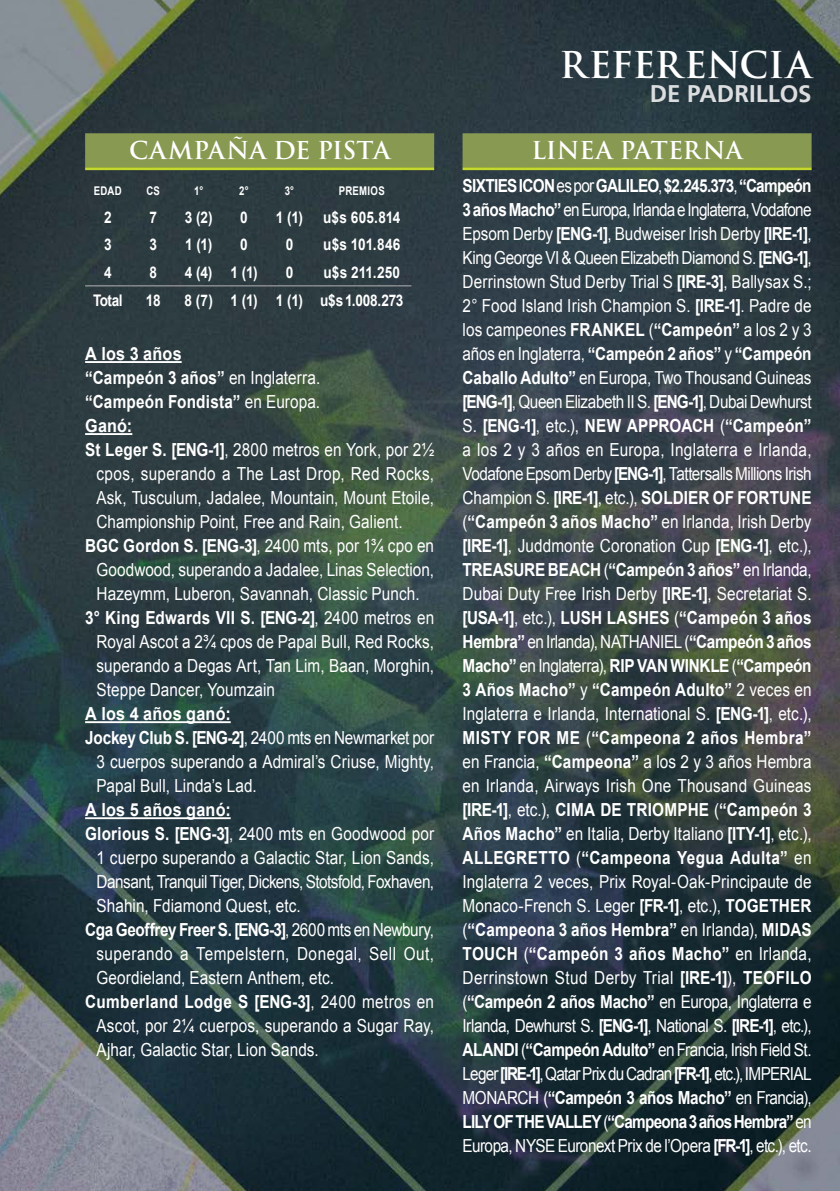
<style>
.page{position:relative;width:840px;height:1191px;background:#fff}
.page>*{position:absolute;margin:0;border:0;box-sizing:border-box;transform-origin:0 0}
.Gan-Page_Title{font:700 36px "Trajan Pro";letter-spacing:-.01em;color:#fff}
.PAD-H1{font:700 24px "Trajan Pro";color:#fff}
.Gan-Page_Title-2{font:700 24px "Frutiger";color:#dcddde}
.PAD-Normal{font:18px/24px "Arial";letter-spacing:-.035em;color:#fff;text-align:justify;scale:.85 1}
.PAD-L1{font:18px/24px "Arial";letter-spacing:.005em;color:#fff;text-align:justify;scale:.85 1}
.PAD-L1-2{font:700 18px "Arial";letter-spacing:.01em;color:#fff;scale:.85 1}
.PAD-H2{font:700 18px "Arial";letter-spacing:.015em;color:#fff;scale:.9 1}
.PAD-Campana{font:700 16px "Arial";letter-spacing:-.015em;color:#fff;scale:.85 1}
.PAD-Campana_Header{font:700 12px "Arial";letter-spacing:.025em;color:#fff;scale:.8 1}
.s1{font-weight:400}
.s2{font-weight:700}
</style>
<div class="page">
<img style="left:0;top:0;width:839px;height:1191px">
<div style="left:85px;top:133px;width:349px;height:34px;background:#889951"></div>
<hr style="left:85px;top:167px;width:349px;height:3px;background:#c4d82e">
<hr style="left:85px;top:361px;width:96px;height:2px;background:#fff">
<hr style="left:85px;top:433px;width:47px;height:2px;background:#fff">
<hr style="left:85px;top:721px;width:145px;height:2px;background:#fff">
<hr style="left:85px;top:817px;width:145px;height:2px;background:#fff">
<hr style="left:85px;top:285px;width:45px;height:1px;background:#b4b3b5">
<hr style="left:130px;top:285px;width:46px;height:1px;background:#b4b3b5">
<hr style="left:176px;top:285px;width:45px;height:1px;background:#b4b3b5">
<hr style="left:221px;top:285px;width:45px;height:1px;background:#b4b3b5">
<hr style="left:266px;top:285px;width:46px;height:1px;background:#b4b3b5">
<hr style="left:312px;top:285px;width:99px;height:1px;background:#b4b3b5">
<div style="left:462px;top:133px;width:349px;height:34px;background:#889951"></div>
<hr style="left:462px;top:167px;width:349px;height:3px;background:#c4d82e">
<p class="PAD-H1" style="left:129px;top:135px;width:263px">CAMPAÑA DE PISTA</p>
<p class="PAD-Campana_Header" style="left:94px;top:183px;width:36px">EDAD</p>
<p class="PAD-Campana_Header" style="left:146px;top:183px;width:18px">CS</p>
<p class="PAD-Campana_Header" style="left:194px;top:183px;width:13px">1°</p>
<p class="PAD-Campana_Header" style="left:239px;top:183px;width:13px">2°</p>
<p class="PAD-Campana_Header" style="left:284px;top:183px;width:13px">3°</p>
<p class="PAD-Campana_Header" style="left:339px;top:183px;width:59px">PREMIOS</p>
<p class="PAD-Campana" style="left:104px;top:206px;width:10px">2</p>
<p class="PAD-Campana" style="left:149px;top:206px;width:10px">7</p>
<p class="PAD-Campana" style="left:185px;top:206px;width:34px">3 (2)</p>
<p class="PAD-Campana" style="left:240px;top:206px;width:10px">0</p>
<p class="PAD-Campana" style="left:276px;top:206px;width:33px">1 (1)</p>
<p class="PAD-Campana" style="left:323px;top:206px;width:93px">u$s 605.814</p>
<p class="PAD-Campana" style="left:104px;top:234px;width:10px">3</p>
<p class="PAD-Campana" style="left:149px;top:234px;width:10px">3</p>
<p class="PAD-Campana" style="left:185px;top:234px;width:33px">1 (1)</p>
<p class="PAD-Campana" style="left:240px;top:234px;width:10px">0</p>
<p class="PAD-Campana" style="left:285px;top:234px;width:10px">0</p>
<p class="PAD-Campana" style="left:323px;top:234px;width:92px">u$s 101.846</p>
<p class="PAD-Campana" style="left:104px;top:261px;width:10px">4</p>
<p class="PAD-Campana" style="left:149px;top:261px;width:10px">8</p>
<p class="PAD-Campana" style="left:185px;top:261px;width:34px">4 (4)</p>
<p class="PAD-Campana" style="left:230px;top:261px;width:33px">1 (1)</p>
<p class="PAD-Campana" style="left:285px;top:261px;width:10px">0</p>
<p class="PAD-Campana" style="left:323px;top:261px;width:92px">u$s 211.250</p>
<p class="PAD-Campana" style="left:93px;top:289px;width:36px">Total</p>
<p class="PAD-Campana" style="left:146px;top:289px;width:19px">18</p>
<p class="PAD-Campana" style="left:184px;top:289px;width:35px">8 (7)</p>
<p class="PAD-Campana" style="left:230px;top:289px;width:33px">1 (1)</p>
<p class="PAD-Campana" style="left:276px;top:289px;width:33px">1 (1)</p>
<p class="PAD-Campana" style="left:320px;top:289px;width:99px">u$s 1.008.273</p>
<p class="PAD-H2" style="left:85px;top:342px;width:109px">A los 3 años</p>
<p class="PAD-L1-2" style="left:85px;top:366px;width:278px">“Campeón 3 años” <span class="s1">en Inglaterra.</span></p>
<p class="PAD-L1-2" style="left:85px;top:390px;width:278px">“Campeón Fondista” <span class="s1">en Europa.</span></p>
<p class="PAD-H2" style="left:85px;top:414px;width:54px">Ganó:</p>
<p class="PAD-L1" style="left:96px;top:438px;width:398px;text-indent:-11px"><span class="s2">St Leger S. [ENG-1]</span>, 2800 metros en York, por 2½ cpos, superando a The Last Drop, Red Rocks, Ask, Tusculum, Jadalee, Mountain, Mount Etoile, Championship Point, Free and Rain, Galient.</p>
<p class="PAD-L1" style="left:96px;top:534px;width:398px;text-indent:-11px"><span class="s2">BGC Gordon S. [ENG-3]</span>, 2400 mts, por 1¾ cpo en Goodwood, superando a Jadalee, Linas Selection, Hazeymm, Luberon, Savannah, Classic Punch.</p>
<p class="PAD-L1" style="left:96px;top:606px;width:398px;text-indent:-11px"><span class="s2">3° King Edwards VII S. [ENG-2]</span>, 2400 metros en Royal Ascot a 2¾ cpos de Papal Bull, Red Rocks, superando a Degas Art, Tan Lim, Baan, Morghin, Steppe Dancer, Youmzain</p>
<p class="PAD-H2" style="left:85px;top:702px;width:163px">A los 4 años ganó:</p>
<p class="PAD-L1" style="left:96px;top:726px;width:398px;text-indent:-11px"><span class="s2">Jockey Club S. [ENG-2]</span>, 2400 mts en Newmarket por 3 cuerpos superando a Admiral’s Criuse, Mighty, Papal Bull, Linda’s Lad.</p>
<p class="PAD-H2" style="left:85px;top:798px;width:163px">A los 5 años ganó:</p>
<p class="PAD-L1" style="left:96px;top:822px;width:398px;text-indent:-11px"><span class="s2">Glorious S. [ENG-3]</span>, 2400 mts en Goodwood por 1 cuerpo superando a Galactic Star, Lion Sands, Dansant, Tranquil Tiger, Dickens, Stotsfold, Foxhaven, Shahin, Fdiamond Quest, etc.</p>
<p class="PAD-L1" style="left:96px;top:918px;width:398px;text-indent:-11px"><span class="s2">Cga Geoffrey Freer S. [ENG-3]</span>, 2600 mts en Newbury, superando a Tempelstern, Donegal, Sell Out, Geordieland, Eastern Anthem, etc.</p>
<p class="PAD-L1" style="left:96px;top:990px;width:398px;text-indent:-11px"><span class="s2">Cumberland Lodge S [ENG-3]</span>, 2400 metros en Ascot, por 2¼ cuerpos, superando a Sugar Ray, Ajhar, Galactic Star, Lion Sands.</p>
<p class="Gan-Page_Title" style="left:559px;top:43px;width:253px">REFERENCIA</p>
<p class="Gan-Page_Title-2" style="left:649px;top:80px;width:163px">DE PADRILLOS</p>
<p class="PAD-H1" style="left:531px;top:135px;width:213px">LINEA PATERNA</p>
<p class="PAD-Normal" style="left:462px;top:174px;width:412px"><span class="s2">SIXTIES ICON</span> es por <span class="s2">GALILEO</span>, <span class="s2">$2.245.373</span>, <span class="s2">“Campeón 3 años Macho”</span> en Europa, Irlanda e Inglaterra, Vodafone Epsom Derby <span class="s2">[ENG-1]</span>, Budweiser Irish Derby <span class="s2">[IRE-1]</span>, King George VI &amp; Queen Elizabeth Diamond S. <span class="s2">[ENG-1]</span>, Derrinstown Stud Derby Trial S <span class="s2">[IRE-3]</span>, Ballysax S.; 2° Food Island Irish Champion S. <span class="s2">[IRE-1]</span>. Padre de los campeones <span class="s2">FRANKEL</span> (<span class="s2">“Campeón”</span> a los 2 y 3 años en Inglaterra, <span class="s2">“Campeón 2 años”</span> y <span class="s2">“Campeón Caballo Adulto”</span> en Europa, Two Thousand Guineas <span class="s2">[ENG-1]</span>, Queen Elizabeth II S. <span class="s2">[ENG-1]</span>, Dubai Dewhurst S. <span class="s2">[ENG-1]</span>, etc.), <span class="s2">NEW APPROACH</span> (<span class="s2">“Campeón” </span>a los 2 y 3 años en Europa, Inglaterra e Irlanda, Vodafone Epsom Derby <span class="s2">[ENG-1]</span>, Tattersalls Millions Irish Champion S. <span class="s2">[IRE-1]</span>, etc.), <span class="s2">SOLDIER OF FORTUNE </span>(<span class="s2">“Campeón 3 años Macho”</span> en Irlanda, Irish Derby <span class="s2">[IRE-1]</span>, Juddmonte Coronation Cup <span class="s2">[ENG-1]</span>, etc.), <span class="s2">TREASURE BEACH</span> (<span class="s2">“Campeón 3 años”</span> en Irlanda, Dubai Duty Free Irish Derby <span class="s2">[IRE-1]</span>, Secretariat S. <span class="s2">[USA-1]</span>, etc.), <span class="s2">LUSH LASHES</span> (<span class="s2">“Campeón 3 años Hembra”</span> en Irlanda), NATHANIEL (<span class="s2">“Campeón 3 años Macho”</span> en Inglaterra), <span class="s2">RIP VAN WINKLE</span> (<span class="s2">“Campeón 3 Años Macho”</span> y <span class="s2">“Campeón Adulto”</span> 2 veces en Inglaterra e Irlanda, International S. <span class="s2">[ENG-1]</span>, etc.), <span class="s2">MISTY FOR ME</span> (<span class="s2">“Campeona 2 años Hembra” </span>en Francia, <span class="s2">“Campeona”</span> a los 2 y 3 años Hembra en Irlanda, Airways Irish One Thousand Guineas <span class="s2">[IRE-1]</span>, etc.), <span class="s2">CIMA DE TRIOMPHE</span> (<span class="s2">“Campeón 3<br>Años Macho”</span> en Italia, Derby Italiano <span class="s2">[ITY-1]</span>, etc.), <span class="s2">ALLEGRETTO</span> (<span class="s2">“Campeona Yegua Adulta”</span> en Inglaterra 2 veces, Prix Royal-Oak-Principaute de Monaco-French S. Leger <span class="s2">[FR-1]</span>, etc.), <span class="s2">TOGETHER </span>(<span class="s2">“Campeona 3 años Hembra”</span> en Irlanda), <span class="s2">MIDAS TOUCH</span> (<span class="s2">“Campeón 3 años Macho”</span> en Irlanda, Derrinstown Stud Derby Trial <span class="s2">[IRE-1]</span>), <span class="s2">TEOFILO </span>(<span class="s2">“Campeón 2 años Macho”</span> en Europa, Inglaterra e Irlanda, Dewhurst S. <span class="s2">[ENG-1]</span>, National S. <span class="s2">[IRE-1]</span>, etc.), <span class="s2">ALANDI</span> (<span class="s2">“Campeón Adulto”</span> en Francia, Irish Field St.<br>Leger <span class="s2">[IRE-1]</span>, Qatar Prix du Cadran <span class="s2">[FR-1]</span>, etc.), IMPERIAL MONARCH (<span class="s2">“Campeón 3 años Macho”</span> en Francia), <span class="s2">LILY OF THE VALLEY</span> (<span class="s2">“Campeona 3 años Hembra”</span> en Europa, NYSE Euronext Prix de l’Opera <span class="s2">[FR-1]</span>, etc.), etc.</p>
</div>
